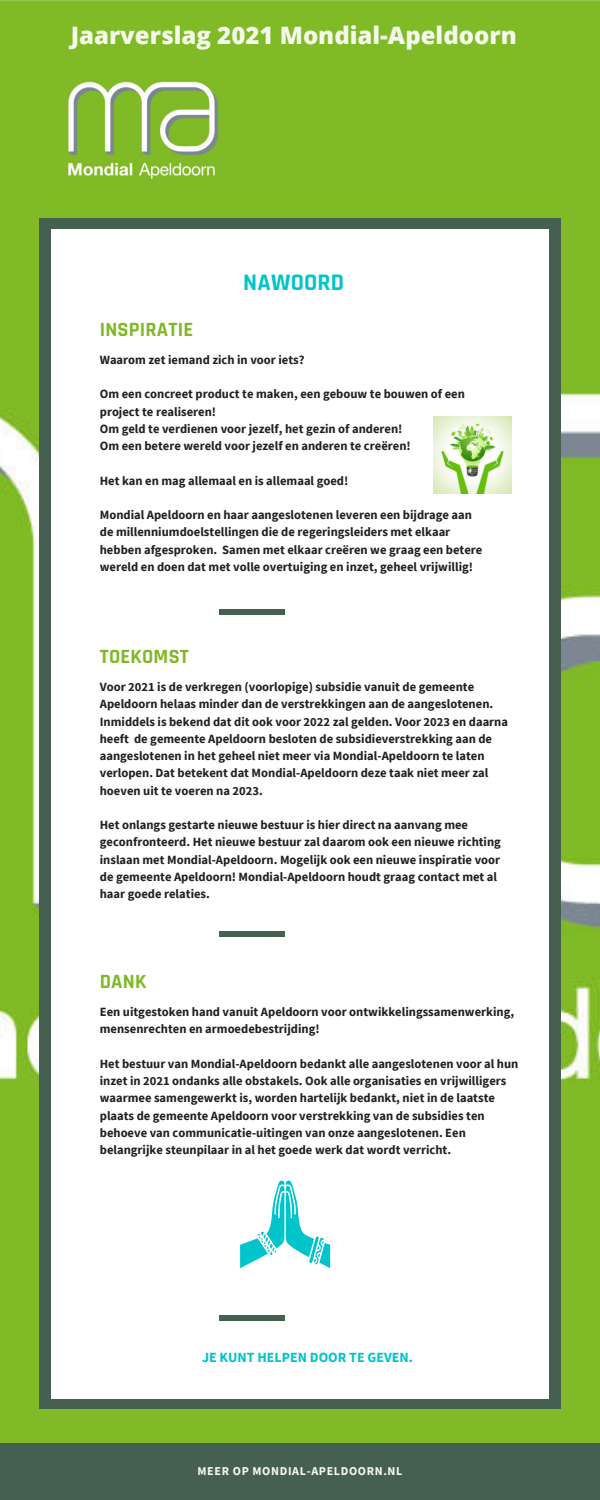
<style>
.page{position:relative;width:600px;height:1500px;background:#fff}
.page>*{position:absolute;margin:0;border:0;box-sizing:border-box;transform-origin:0 0}
.t1{font:800 24px "Open Sans";color:#f4f9eb}
.t2{font:700 24px "Rajdhani";letter-spacing:.01em;color:#00c4cc}
.t3{font:700 20.4px "Rajdhani";letter-spacing:.01em;color:#80b927}
.t4{font:700 14px "Source Sans Pro";color:#00c4cc}
.t5{font:700 12.6px/17.2px "Source Sans Pro";color:#222}
.t6{font:700 12px "Source Sans Pro";letter-spacing:.055em;color:#f4f9eb}
</style>
<div class="page">
<img style="left:0;top:0;width:600px;height:1443px">
<div style="left:39px;top:218px;width:522px;height:1190px;background:#455f51"></div>
<div style="left:51px;top:229px;width:498px;height:1170px;background:#fff"></div>
<div style="left:0;top:1443px;width:600px;height:57px;background:#455f51"></div>
<div style="left:219px;top:609px;width:66px;height:6px;background:#455f51"></div>
<div style="left:219px;top:931px;width:66px;height:6px;background:#455f51"></div>
<div style="left:219px;top:1315px;width:66px;height:6px;background:#455f51"></div>
<img style="left:51px;top:51px;width:184px;height:167px">
<svg style="left:240px;top:1181px;width:90px;height:87px"></svg>
<img style="left:434px;top:416px;width:77px;height:77px">
<h1 class="t1" style="left:71px;top:17px;width:448px">Jaarverslag 2021 Mondial-Apeldoorn</h1>
<h1 class="t2" style="left:243px;top:268px;width:103px">NAWOORD</h1>
<h2 class="t3" style="left:100px;top:317px;width:95px">INSPIRATIE</h2>
<p class="t5" style="left:100px;top:351px;width:206px">Waarom zet iemand zich in voor iets?</p>
<p class="t5" style="left:100px;top:385px;width:367px">Om een concreet product te maken, een gebouw te bouwen of een project te realiseren!<br>Om geld te verdienen voor jezelf, het gezin of anderen!<br>Om een betere wereld voor jezelf en anderen te creëren!</p>
<p class="t5" style="left:100px;top:472px;width:250px">Het kan en mag allemaal en is allemaal goed!</p>
<p class="t5" style="left:100px;top:506px;width:384px">Mondial Apeldoorn en haar aangeslotenen leveren een bijdrage aan de millenniumdoelstellingen die de regeringsleiders met elkaar hebben afgesproken. Samen met elkaar creëren we graag een betere wereld en doen dat met volle overtuiging en inzet, geheel vrijwillig!</p>
<h2 class="t3" style="left:100px;top:644px;width:91px">TOEKOMST</h2>
<p class="t5" style="left:100px;top:678px;width:410px">Voor 2021 is de verkregen (voorlopige) subsidie vanuit de gemeente Apeldoorn helaas minder dan de verstrekkingen aan de aangeslotenen.<br>Inmiddels is bekend dat dit ook voor 2022 zal gelden. Voor 2023 en daarna heeft de gemeente Apeldoorn besloten de subsidieverstrekking aan de aangeslotenen in het geheel niet meer via Mondial-Apeldoorn te laten verlopen. Dat betekent dat Mondial-Apeldoorn deze taak niet meer zal hoeven uit te voeren na 2023.</p>
<p class="t5" style="left:100px;top:816px;width:403px">Het onlangs gestarte nieuwe bestuur is hier direct na aanvang mee geconfronteerd. Het nieuwe bestuur zal daarom ook een nieuwe richting inslaan met Mondial-Apeldoorn. Mogelijk ook een nieuwe inspiratie voor de gemeente Apeldoorn! Mondial-Apeldoorn houdt graag contact met al haar goede relaties.</p>
<h2 class="t3" style="left:100px;top:969px;width:48px">DANK</h2>
<p class="t5" style="left:100px;top:1003px;width:416px">Een uitgestoken hand vanuit Apeldoorn voor ontwikkelingssamenwerking, mensenrechten en armoedebestrijding!</p>
<p class="t5" style="left:100px;top:1055px;width:420px">Het bestuur van Mondial-Apeldoorn bedankt alle aangeslotenen voor al hun inzet in 2021 ondanks alle obstakels. Ook alle organisaties en vrijwilligers waarmee samengewerkt is, worden hartelijk bedankt, niet in de laatste plaats de gemeente Apeldoorn voor verstrekking van de subsidies ten behoeve van communicatie-uitingen van onze aangeslotenen. Een belangrijke steunpilaar in al het goede werk dat wordt verricht.</p>
<p class="t4" style="left:202px;top:1348px;width:213px">JE KUNT HELPEN DOOR TE GEVEN.</p>
<p class="t6" style="left:198px;top:1463px;width:206px">MEER OP MONDIAL-APELDOORN.NL</p>
</div>
